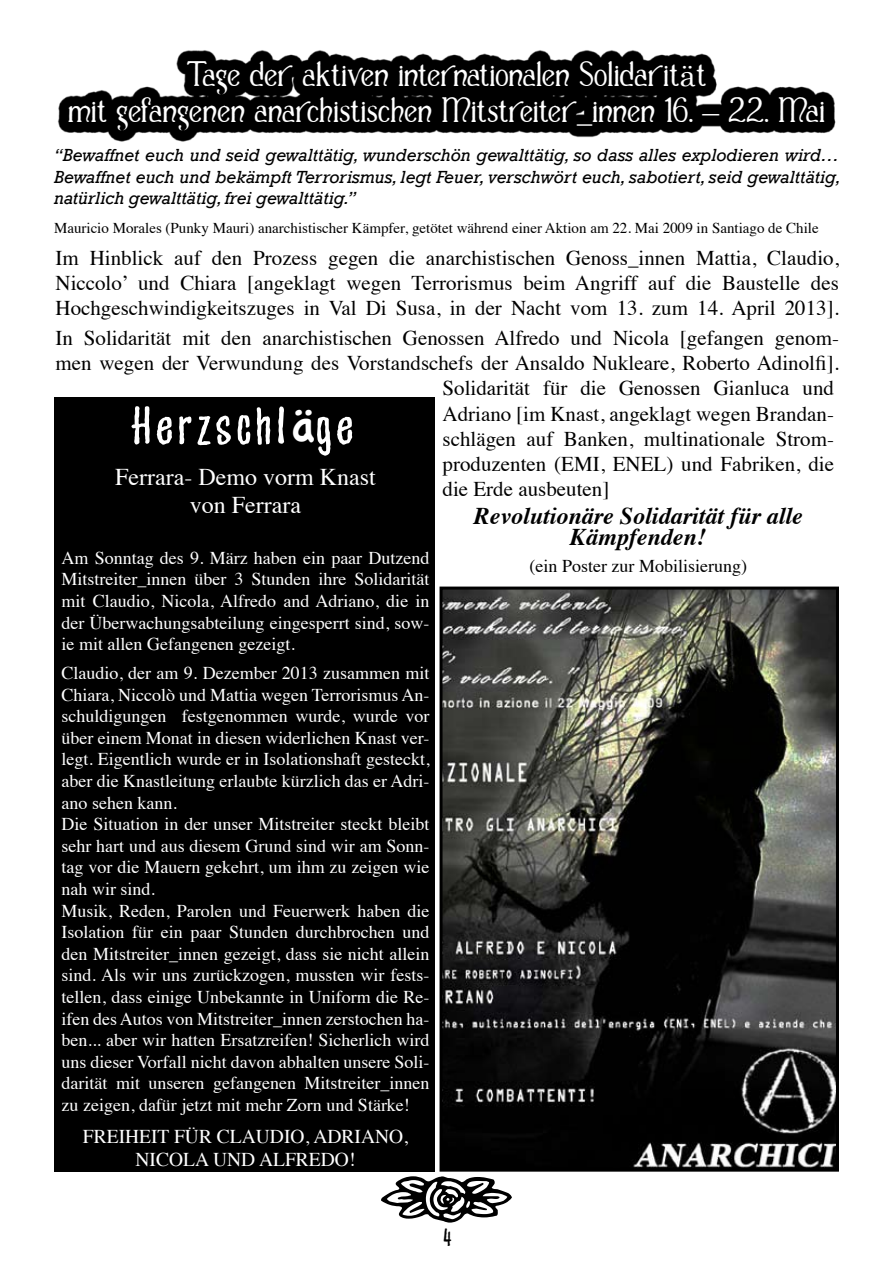
<style>
.page{position:relative;width:893px;height:1263px;background:#fff}
.page>*{position:absolute;margin:0;border:0;box-sizing:border-box;transform-origin:0 0}
.t1{font:69px "Appetite";color:#fff}
.t2{font:33px "Appetite";color:#000}
.t3{font:30px/36px "Casua";color:#fff;text-align:center}
.t4{font:italic 700 24px/21px "Times";color:#000;text-align:center}
.t5{font:24px/28.8px "Times";color:#fff;text-align:center}
.t6{font:21px/25.2px "Times";color:#000;text-align:justify}
.t7{font:19.5px "Times";color:#fff}
.t8{font:18px/21.6px "Times";color:#fff;text-align:justify}
.t9{font:italic 18px/21.6px "Rockwell";color:#000;text-align:justify}
.t10{font:18px "Times";color:#000}
.t11{font:15px "Times";color:#000}
.s1{font-family:"Century"}
.s2{font-family:"Apple Casual";font-size:46.5px}
</style>
<div class="page">
<svg style="left:57px;top:50px;width:779px;height:92px;fill:#000"></svg>
<img style="left:444px;top:590px;width:391px;height:578px">
<div style="left:440px;top:586px;width:399px;height:586px;border:3px solid #000"></div>
<div style="left:54px;top:398px;width:380px;height:774px;background:#000"></div>
<h3 class="t3" style="left:68px;top:58px;width:759px">Tage der aktiven internationalen Solidarit<span class="s1">ä</span>t<br>mit gefangenen anarchistischen Mitstreiter<span class="s1">_</span>innen 16. <span class="s1">–</span> 22. Mai</h3>
<p class="t9" style="left:54px;top:144px;width:788px">“Bewaffnet euch und seid gewalttätig, wunderschön gewalttätig, so dass alles explodieren wird… Bewaffnet euch und bekämpft Terrorismus, legt Feuer, verschwört euch, sabotiert, seid gewalttätig, natürlich gewalttätig, frei gewalttätig.”</p>
<p class="t11" style="left:54px;top:214px;width:766px">Mauricio Morales (Punky Mauri) anarchistischer Kämpfer, getötet während einer Aktion am 22. Mai 2009 in Santiago de Chile</p>
<p class="t6" style="left:56px;top:243px;width:785px">Im Hinblick auf den Prozess gegen die anarchistischen Genoss_innen Mattia, Claudio, Niccolo’ und Chiara [angeklagt wegen Terrorismus beim Angriff auf die Baustelle des Hochgeschwindigkeitszuges in Val Di Susa, in der Nacht vom 13. zum 14. April 2013].</p>
<p class="t6" style="left:56px;top:323px;width:785px">In Solidarität mit den anarchistischen Genossen Alfredo und Nicola [gefangen genom&shy;men wegen der Verwundung des Vorstandschefs der Ansaldo Nukleare, Roberto Adinolfi].</p>
<h1 class="t1" style="left:131px;top:393px;width:228px">Herzschl<span class="s2">ä</span>ge</h1>
<h3 class="t5" style="left:115px;top:460px;width:262px">Ferrara- Demo vorm Knast von Ferrara</h3>
<p class="t8" style="left:62px;top:545px;width:370px">Am Sonntag des 9. März haben ein paar Dutzend Mitstreiter_innen über 3 Stunden ihre Solidarität mit Claudio, Nicola, Alfredo and Adriano, die in der Überwachungsabteilung eingesperrt sind, sow&shy;ie mit allen Gefangenen gezeigt.</p>
<p class="t8" style="left:62px;top:661px;width:370px;text-align:left">Claudio, der am 9. Dezember 2013 zusammen mit Chiara, Niccolò und Mattia wegen Terrorismus An&shy;schuldigungen festgenommen wurde, wurde vor über einem Monat in diesen widerlichen Knast ver&shy;legt. Eigentlich wurde er in Isolationshaft gesteckt, aber die Knastleitung erlaubte kürzlich das er Adri&shy;ano sehen kann.<br>Die Situation in der unser Mitstreiter steckt bleibt sehr hart und aus diesem Grund sind wir am Sonn&shy;tag vor die Mauern gekehrt, um ihm zu zeigen wie nah wir sind.<br>Musik, Reden, Parolen und Feuerwerk haben die Isolation für ein paar Stunden durchbrochen und den Mitstreiter_innen gezeigt, dass sie nicht allein sind. Als wir uns zurückzogen, mussten wir fests&shy;tellen, dass einige Unbekannte in Uniform die Re&shy;ifen des Autos von Mitstreiter_innen zerstochen ha&shy;ben... aber wir hatten Ersatzreifen! Sicherlich wird uns dieser Vorfall nicht davon abhalten unsere Soli&shy;darität mit unseren gefangenen Mitstreiter_innen zu zeigen, dafür jetzt mit mehr Zorn und Stärke!</p>
<p class="t7" style="left:83px;top:1118px;width:105px">Freiheit für</p>
<p class="t7" style="left:217px;top:1118px;width:38px">Claudi</p>
<p class="t7" style="left:291px;top:1118px;width:50px">o, Adria</p>
<p class="t7" style="left:375px;top:1118px;width:35px">no,</p>
<p class="t7" style="left:136px;top:1141px;width:163px">Nicola und Alfred</p>
<p class="t7" style="left:335px;top:1141px;width:22px">o!</p>
<p class="t6" style="left:442px;top:374px;width:393px">Solidarität für die Genossen Gianluca und Adriano [im Knast, angeklagt wegen Brandan&shy;schlägen auf Banken, multinationale Strom&shy;produzenten (EMI, ENEL) und Fabriken, die die Erde ausbeuten]</p>
<h3 class="t4" style="left:474px;top:504px;width:330px">Revolutionäre Solidarität für alle<br>Kämpfenden!</h3>
<p class="t10" style="left:530px;top:549px;width:219px">(ein Poster zur Mobilisierung)</p>
<h2 class="t2" style="left:443px;top:1222px;width:12px">4</h2>
</div>
